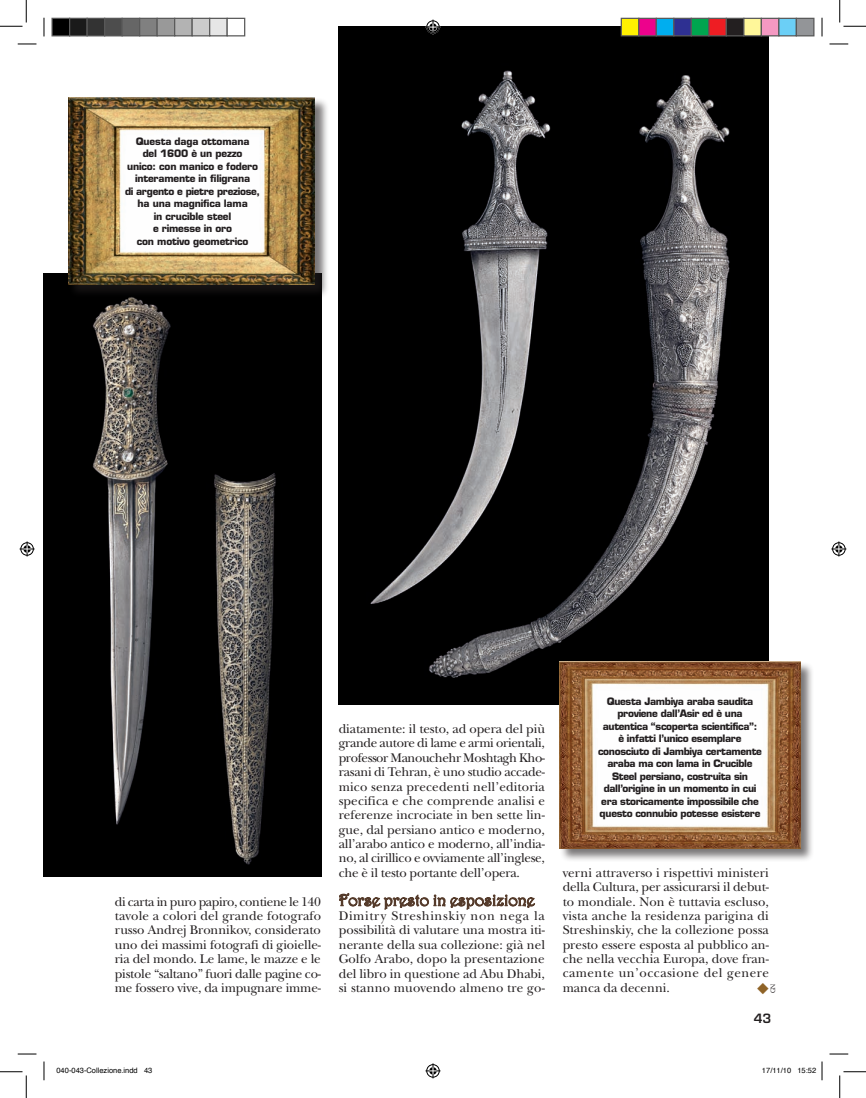
<style>
.page{position:relative;width:866px;height:1098px;background:#fff}
.page>*{position:absolute;margin:0;border:0;box-sizing:border-box;transform-origin:0 0}
.t1{font:13.12px/14.4px "New Baskerville";letter-spacing:-.005em;color:#231f20;text-align:justify}
.t2{font:600 12.5px "Eurostile";color:#231f20}
.t3{font:700 10px/12.5px "Eurostile";letter-spacing:-.035em;color:#231f20;text-align:center}
.t4{font:7.5px "Helvetica";color:#000}
.t5{font:6.25px "Palatino";color:#231f20}
</style>
<div class="page">
<svg style="left:339px;top:893px;width:196px;height:17px"></svg>
<img style="left:339px;top:26px;width:430px;height:678px">
<img style="left:44px;top:273px;width:277px;height:604px">
<div style="left:68px;top:97px;width:260px;height:201px;background:#231f20;opacity:.6"></div>
<img style="left:68px;top:98px;width:247px;height:187px">
<div style="left:559px;top:661px;width:254px;height:201px;background:#231f20;opacity:.6"></div>
<img style="left:559px;top:661px;width:241px;height:187px">
<svg style="left:18px;top:44px;width:18px;height:1px"></svg>
<svg style="left:829px;top:44px;width:19px;height:1px"></svg>
<svg style="left:18px;top:1053px;width:18px;height:2px"></svg>
<svg style="left:829px;top:1053px;width:19px;height:2px"></svg>
<svg style="left:44px;top:18px;width:1px;height:18px"></svg>
<svg style="left:44px;top:1061px;width:1px;height:19px"></svg>
<svg style="left:821px;top:18px;width:1px;height:18px"></svg>
<svg style="left:0;top:0;width:27px;height:27px"></svg>
<svg style="left:0;top:1071px;width:27px;height:27px"></svg>
<svg style="left:839px;top:0;width:27px;height:27px"></svg>
<svg style="left:839px;top:1071px;width:27px;height:27px"></svg>
<svg style="left:425px;top:20px;width:15px;height:15px"></svg>
<svg style="left:425px;top:1063px;width:15px;height:15px"></svg>
<svg style="left:20px;top:541px;width:15px;height:15px"></svg>
<svg style="left:831px;top:541px;width:15px;height:15px"></svg>
<div style="left:52px;top:18px;width:18px;height:18px;background:#000"></div>
<div style="left:51px;top:18px;width:19px;height:18px;border:1px solid #595959"></div>
<div style="left:70px;top:18px;width:17px;height:18px;background:#1a1a1a"></div>
<div style="left:69px;top:18px;width:19px;height:18px;border:1px solid #595959"></div>
<div style="left:87px;top:18px;width:18px;height:18px;background:#333"></div>
<div style="left:86px;top:18px;width:19px;height:18px;border:1px solid #595959"></div>
<div style="left:105px;top:18px;width:17px;height:18px;background:#4d4d4d"></div>
<div style="left:104px;top:18px;width:19px;height:18px;border:1px solid #595959"></div>
<div style="left:122px;top:18px;width:18px;height:18px;background:#666"></div>
<div style="left:121px;top:18px;width:19px;height:18px;border:1px solid #595959"></div>
<div style="left:140px;top:18px;width:17px;height:18px;background:#808080"></div>
<div style="left:139px;top:18px;width:19px;height:18px;border:1px solid #595959"></div>
<div style="left:157px;top:18px;width:18px;height:18px;background:#999"></div>
<div style="left:156px;top:18px;width:19px;height:18px;border:1px solid #595959"></div>
<div style="left:175px;top:18px;width:17px;height:18px;background:#b3b3b3"></div>
<div style="left:174px;top:18px;width:19px;height:18px;border:1px solid #595959"></div>
<div style="left:192px;top:18px;width:18px;height:18px;background:#ccc"></div>
<div style="left:191px;top:18px;width:19px;height:18px;border:1px solid #595959"></div>
<div style="left:210px;top:18px;width:17px;height:18px;background:#e6e6e6"></div>
<div style="left:209px;top:18px;width:19px;height:18px;border:1px solid #595959"></div>
<div style="left:226px;top:18px;width:19px;height:18px;border:1px solid #595959"></div>
<div style="left:621px;top:18px;width:18px;height:18px;background:#fff101"></div>
<div style="left:620px;top:18px;width:19px;height:18px;border:1px solid #595959"></div>
<div style="left:639px;top:18px;width:17px;height:18px;background:#ed028c"></div>
<div style="left:638px;top:18px;width:19px;height:18px;border:1px solid #595959"></div>
<div style="left:656px;top:18px;width:18px;height:18px;background:#00aeef"></div>
<div style="left:655px;top:18px;width:19px;height:18px;border:1px solid #595959"></div>
<div style="left:674px;top:18px;width:17px;height:18px;background:#2e3092"></div>
<div style="left:673px;top:18px;width:19px;height:18px;border:1px solid #595959"></div>
<div style="left:691px;top:18px;width:18px;height:18px;background:#00a54f"></div>
<div style="left:690px;top:18px;width:19px;height:18px;border:1px solid #595959"></div>
<div style="left:709px;top:18px;width:17px;height:18px;background:#ee1d23"></div>
<div style="left:708px;top:18px;width:19px;height:18px;border:1px solid #595959"></div>
<div style="left:726px;top:18px;width:18px;height:18px;background:#231f20"></div>
<div style="left:725px;top:18px;width:19px;height:18px;border:1px solid #595959"></div>
<div style="left:744px;top:18px;width:17px;height:18px;background:#fff79a"></div>
<div style="left:743px;top:18px;width:19px;height:18px;border:1px solid #595959"></div>
<div style="left:761px;top:18px;width:18px;height:18px;background:#f499c2"></div>
<div style="left:760px;top:18px;width:19px;height:18px;border:1px solid #595959"></div>
<div style="left:779px;top:18px;width:17px;height:18px;background:#6bcff6"></div>
<div style="left:778px;top:18px;width:19px;height:18px;border:1px solid #595959"></div>
<div style="left:796px;top:18px;width:18px;height:18px;background:#939598"></div>
<div style="left:795px;top:18px;width:19px;height:18px;border:1px solid #595959"></div>
<svg style="left:821px;top:1061px;width:1px;height:19px"></svg>
<p class="t3" style="left:125px;top:135px;width:137px">Questa daga ottomana<br>del 1600 è un pezzo<br>unico: con manico e fodero interamente in filigrana<br>di argento e pietre preziose, ha una magnifica lama<br>in crucible steel<br>e rimesse in oro<br>con motivo geometrico</p>
<p class="t1" style="left:115px;top:894px;width:208px">di carta in puro papiro, contiene le 140 tavole a colori del grande fotografo russo Andrej Bronnikov, considerato uno dei massimi fotografi di gioielle&shy;ria del mondo. Le lame, le mazze e le pistole “saltano” fuori dalle pagine co&shy;me fossero vive, da impugnare imme-</p>
<p class="t1" style="left:339px;top:721px;width:208px">diatamente: il testo, ad opera del più grande autore di lame e armi orientali, professor Manouchehr Moshtagh Kho&shy;rasani di Tehran, è uno studio accade&shy;mico senza precedenti nell’editoria specifica e che comprende analisi e referenze incrociate in ben sette lin&shy;gue, dal persiano antico e moderno, all’arabo antico e moderno, all’india&shy;no, al cirillico e ovviamente all’inglese, che è il testo portante dell’opera.</p>
<p class="t1" style="left:339px;top:908px;width:208px">Dimitry Streshinskiy non nega la possibilità di valutare una mostra iti&shy;nerante della sua collezione: già nel Golfo Arabo, dopo la presentazione del libro in questione ad Abu Dhabi, si stanno muovendo almeno tre go-</p>
<p class="t3" style="left:598px;top:694px;width:165px">Questa Jambiya araba saudita proviene dall’Asir ed è una autentica “scoperta scientifica”:<br>è infatti l’unico esemplare conosciuto di Jambiya certamente araba ma con lama in Crucible<br>Steel persiano, costruita sin dall’origine in un momento in cui era storicamente impossibile che questo connubio potesse esistere</p>
<p class="t1" style="left:562px;top:865px;width:208px">verni attraverso i rispettivi ministeri della Cultura, per assicurarsi il debut&shy;to mondiale. Non è tuttavia escluso, vista anche la residenza parigina di Streshinskiy, che la collezione possa presto essere esposta al pubblico an&shy;che nella vecchia Europa, dove fran&shy;camente un’occasione del genere manca da decenni.</p>
<p class="t5" style="left:768px;top:993px;width:11px;rotate:-90deg">GN</p>
<p class="t2" style="left:754px;top:1011px;width:19px">43</p>
<p class="t4" style="left:56px;top:1064px;width:97px">040-043-Collezione.indd 43</p>
<p class="t4" style="left:762px;top:1064px;width:56px">17/11/10 15:52</p>
</div>
